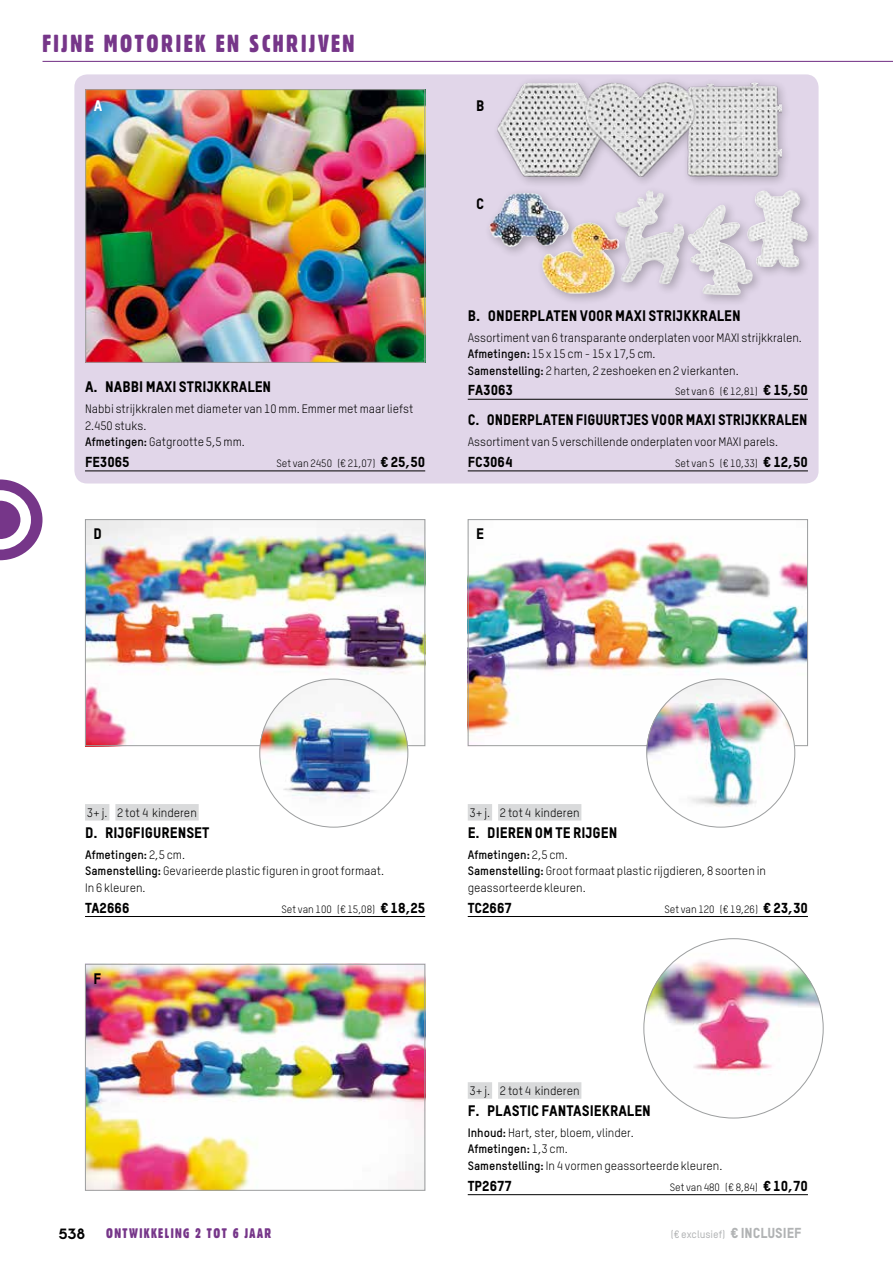
<style>
.page{position:relative;width:893px;height:1263px;background:#fff}
.page>*{position:absolute;margin:0;border:0;box-sizing:border-box;transform-origin:0 0}
.t1{font:24px "Gothic 821 Condensed BT";letter-spacing:.1em;color:#763689}
.t2{font:15px "TSTAR Headline";color:#000}
.t3{font:15px "Chalet Tokyo";color:#000}
.t4{font:15px "TSTAR Headline";color:#fff}
.t5{font:14.25px "TSTAR Headline";color:#000}
.t6{font:13.5px "Gothic 821 Condensed BT";letter-spacing:.1em;color:#763689}
.t7{font:12px/16.5px "TSTAR";color:#000}
.t8{font:10.5px "TSTAR";color:#000}
.t9{font:500 10.5px "TSTAR";color:#b1b3b4}
.s1{font-weight:700}
.s2{font-family:"TSTAR Headline";font-size:14.25px}
.s3{font-family:"TSTAR Headline";font-weight:400;font-size:14.25px}
</style>
<div class="page">
<svg style="left:0;top:479px;width:43px;height:81px"></svg>
<hr style="left:43px;top:61px;width:850px;height:1px;background:#763689">
<div style="left:74px;top:74px;width:745px;height:409px;background:#e1d6e9;border-radius:13px"></div>
<img style="left:87px;top:966px;width:336px;height:223px">
<div style="left:85px;top:964px;width:340px;height:227px;border:1px solid #9c9e9f"></div>
<img style="left:470px;top:538px;width:336px;height:206px">
<div style="left:468px;top:519px;width:340px;height:227px;border:1px solid #9c9e9f"></div>
<img style="left:643px;top:938px;width:181px;height:180px;border-radius:90px">
<img style="left:87px;top:91px;width:336px;height:270px">
<div style="left:85px;top:89px;width:340px;height:274px;border:1px solid #9c9e9f"></div>
<img style="left:87px;top:521px;width:336px;height:223px">
<div style="left:85px;top:519px;width:340px;height:227px;border:1px solid #9c9e9f"></div>
<div style="left:492px;top:76px;width:300px;height:112px;background:#000;opacity:.25"></div>
<img style="left:497px;top:82px;width:284px;height:95px">
<img style="left:646px;top:679px;width:149px;height:148px;border-radius:74px">
<div style="left:484px;top:185px;width:336px;height:122px;background:#000;opacity:.25"></div>
<img style="left:615px;top:190px;width:34px;height:84px">
<img style="left:259px;top:679px;width:149px;height:148px;border-radius:74px">
<hr style="left:85px;top:471px;width:340px;height:1px;background:#000">
<div style="left:85px;top:804px;width:24px;height:16px;background:#d9dadb"></div>
<div style="left:115px;top:804px;width:84px;height:16px;background:#d9dadb"></div>
<hr style="left:85px;top:916px;width:340px;height:1px;background:#000">
<hr style="left:468px;top:399px;width:340px;height:1px;background:#000">
<div style="left:468px;top:804px;width:24px;height:16px;background:#d9dadb"></div>
<div style="left:498px;top:804px;width:83px;height:16px;background:#d9dadb"></div>
<hr style="left:468px;top:916px;width:340px;height:1px;background:#000">
<hr style="left:468px;top:471px;width:340px;height:1px;background:#000">
<div style="left:468px;top:1082px;width:24px;height:17px;background:#d9dadb"></div>
<div style="left:498px;top:1082px;width:83px;height:17px;background:#d9dadb"></div>
<hr style="left:468px;top:1194px;width:340px;height:1px;background:#000">
<h1 class="t1" style="left:43px;top:29px;width:314px">FIJNE MOTORIEK EN SCHRIJVEN</h1>
<p class="t4" style="left:94px;top:96px;width:10px">A</p>
<p class="t2" style="left:85px;top:378px;width:188px">A. NABBI MAXI STRIJKKRALEN</p>
<p class="t7" style="left:85px;top:400px;width:330px">Nabbi strijkkralen met diameter van 10 mm. Emmer met maar liefst<br>2.450 stuks.<br><span class="s1">Afmetingen:</span> Gatgrootte 5,5 mm.</p>
<p class="t5" style="left:85px;top:453px;width:46px">FE3065</p>
<p class="t8" style="left:276px;top:457px;width:150px">Set van 2450 (€ 21,07) <span class="s2">€ 25,50</span></p>
<p class="t2" style="left:94px;top:525px;width:10px">D</p>
<p class="t2" style="left:476px;top:96px;width:10px">B</p>
<p class="t2" style="left:476px;top:194px;width:10px">C</p>
<p class="t2" style="left:468px;top:306px;width:275px">B. ONDERPLATEN VOOR MAXI STRIJKKRALEN</p>
<p class="t7" style="left:468px;top:329px;width:336px">Assortiment van 6 transparante onderplaten voor MAXI strijkkralen.<br><span class="s1">Afmetingen:</span> 15 x 15 cm - 15 x 17,5 cm.<br><span class="s1">Samenstelling:</span> 2 harten, 2 zeshoeken en 2 vierkanten.</p>
<p class="t5" style="left:468px;top:381px;width:47px">FA3063</p>
<p class="t8" style="left:675px;top:385px;width:134px">Set van 6 (€ 12,81) <span class="s2">€ 15,50</span></p>
<p class="t2" style="left:468px;top:411px;width:341px">C. ONDERPLATEN FIGUURTJES VOOR MAXI STRIJKKRALEN</p>
<p class="t7" style="left:468px;top:433px;width:312px">Assortiment van 5 verschillende onderplaten voor MAXI parels.</p>
<p class="t5" style="left:468px;top:453px;width:46px">FC3064</p>
<p class="t8" style="left:675px;top:457px;width:134px">Set van 5 (€ 10,33) <span class="s2">€ 12,50</span></p>
<p class="t2" style="left:476px;top:525px;width:9px">E</p>
<p class="t7" style="left:87px;top:805px;width:111px">3+ j. 2 tot 4 kinderen</p>
<p class="t2" style="left:85px;top:823px;width:126px">D. RIJGFIGURENSET</p>
<p class="t7" style="left:85px;top:846px;width:301px"><span class="s1">Afmetingen:</span> 2,5 cm.<br><span class="s1">Samenstelling:</span> Gevarieerde plastic figuren in groot formaat.<br>In 6 kleuren.</p>
<p class="t5" style="left:85px;top:898px;width:46px">TA2666</p>
<p class="t8" style="left:281px;top:902px;width:145px">Set van 100 (€ 15,08) <span class="s2">€ 18,25</span></p>
<p class="t2" style="left:94px;top:969px;width:9px">F</p>
<p class="t7" style="left:470px;top:805px;width:111px">3+ j. 2 tot 4 kinderen</p>
<p class="t2" style="left:468px;top:823px;width:151px">E. DIEREN OM TE RIJGEN</p>
<p class="t7" style="left:468px;top:846px;width:300px"><span class="s1">Afmetingen:</span> 2,5 cm.<br><span class="s1">Samenstelling:</span> Groot formaat plastic rijgdieren, 8 soorten in geassorteerde kleuren.</p>
<p class="t5" style="left:468px;top:898px;width:46px">TC2667</p>
<p class="t8" style="left:664px;top:902px;width:145px">Set van 120 (€ 19,26) <span class="s2">€ 23,30</span></p>
<p class="t7" style="left:470px;top:1083px;width:111px">3+ j. 2 tot 4 kinderen</p>
<p class="t2" style="left:468px;top:1101px;width:185px">F. PLASTIC FANTASIEKRALEN</p>
<p class="t7" style="left:468px;top:1124px;width:256px"><span class="s1">Inhoud:</span> Hart, ster, bloem, vlinder.<br><span class="s1">Afmetingen:</span> 1,3 cm.<br><span class="s1">Samenstelling:</span> In 4 vormen geassorteerde kleuren.</p>
<p class="t5" style="left:468px;top:1177px;width:46px">TP2677</p>
<p class="t8" style="left:670px;top:1180px;width:140px">Set van 480 (€ 8,84) <span class="s2">€ 10,70</span></p>
<p class="t3" style="left:59px;top:1224px;width:28px">538</p>
<p class="t6" style="left:106px;top:1225px;width:167px">ONTWIKKELING 2 TOT 6 JAAR</p>
<p class="t9" style="left:671px;top:1228px;width:132px">(€ exclusief) <span class="s3">€ INCLUSIEF</span></p>
</div>
